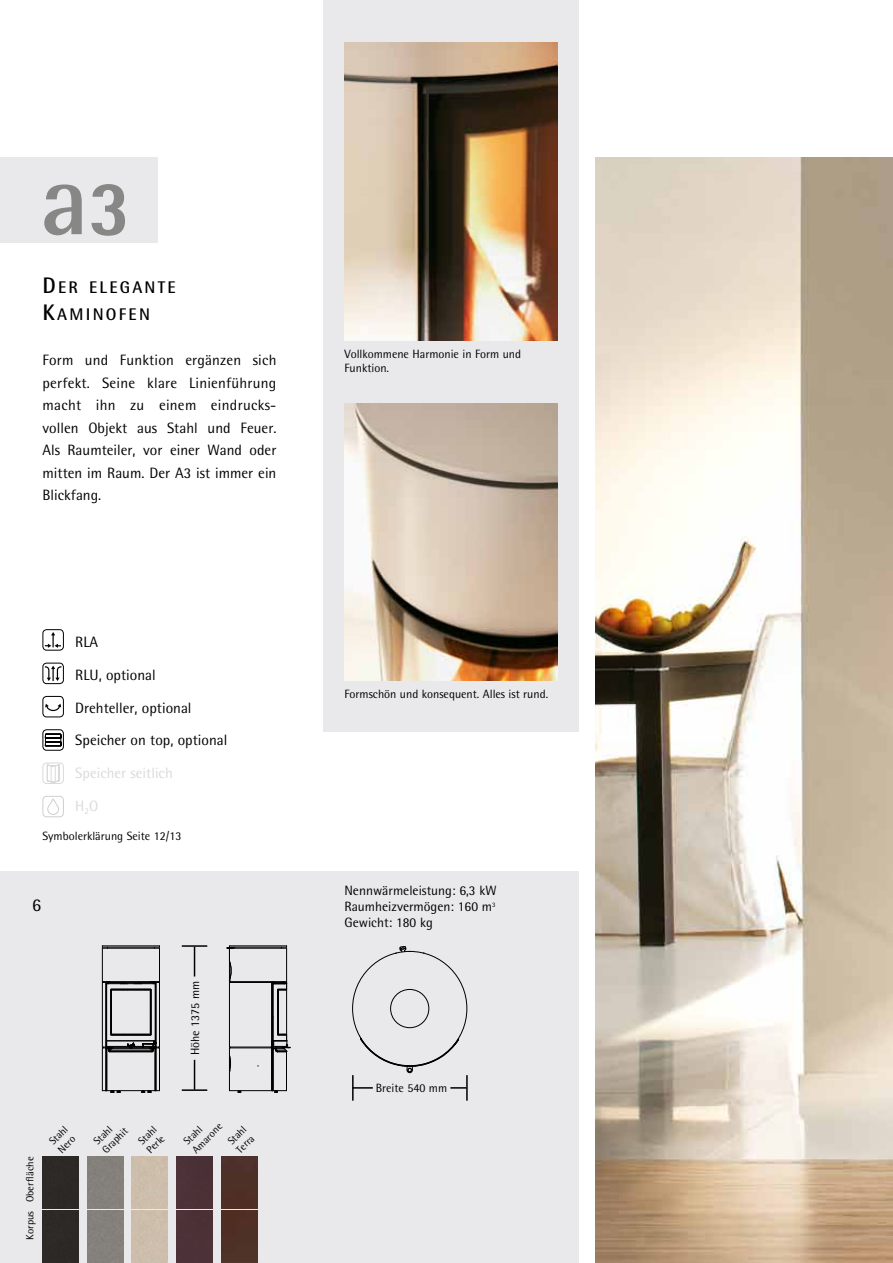
<style>
.page{position:relative;width:893px;height:1263px;background:#fff}
.page>*{position:absolute;margin:0;border:0;box-sizing:border-box;transform-origin:0 0}
.t1{font:700 102px "Rotis Semi Sans";color:#878786}
.t2{font:18px "Rotis Semi Sans";color:#000}
.t3{font:700 16.8px/27px "Rotis Semi Sans";letter-spacing:.135em;color:#000}
.t4{font:15px/22.5px "Rotis Semi Sans";color:#000;text-align:justify}
.t5{font:15px/32.7px "Rotis Semi Sans";color:#dadada}
.t6{font:13.5px/16.2px "Rotis Semi Sans";color:#000;text-align:justify}
.t7{font:12px/14.4px "Rotis Semi Sans";color:#000}
.t8{font:10.5px/12px "Rotis Semi Sans";color:#000}
.s1{font-size:76.5px}
.s2{font-size:22.5px}
</style>
<div class="page">
<img style="left:595px;top:157px;width:298px;height:1106px">
<div style="left:0;top:872px;width:578px;height:391px;background:#e9e9ec"></div>
<div style="left:323px;top:0;width:255px;height:731px;background:#e9e9ec"></div>
<div style="left:0;top:157px;width:157px;height:85px;background:#e9e9ec"></div>
<img style="left:344px;top:43px;width:213px;height:297px">
<img style="left:344px;top:404px;width:213px;height:276px">
<hr style="left:229px;top:1048px;width:43px;height:1px;background:#000">
<hr style="left:229px;top:1090px;width:43px;height:1px;background:#000">
<hr style="left:229px;top:1055px;width:1px;height:36px;background:#000">
<svg style="left:229px;top:1048px;width:2px;height:24px"></svg>
<hr style="left:229px;top:1047px;width:43px;height:1px;background:#000">
<hr style="left:229px;top:982px;width:43px;height:1px;background:#000">
<hr style="left:229px;top:982px;width:1px;height:65px;background:#000">
<hr style="left:229px;top:948px;width:58px;height:1px;background:#000">
<hr style="left:229px;top:981px;width:58px;height:1px;background:#000">
<hr style="left:286px;top:948px;width:1px;height:33px;background:#000">
<hr style="left:229px;top:945px;width:58px;height:1px;background:#000">
<hr style="left:229px;top:947px;width:58px;height:1px;background:#000">
<svg style="left:227px;top:946px;width:8px;height:36px"></svg>
<hr style="left:273px;top:1048px;width:1px;height:42px;background:#000">
<hr style="left:286px;top:1052px;width:1px;height:39px;background:#000">
<hr style="left:272px;top:1049px;width:1px;height:30px;background:#000">
<svg style="left:271px;top:1078px;width:15px;height:15px"></svg>
<svg style="left:271px;top:981px;width:20px;height:71px"></svg>
<hr style="left:156px;top:1048px;width:1px;height:42px;background:#000">
<hr style="left:102px;top:1048px;width:1px;height:43px;background:#000">
<hr style="left:159px;top:1048px;width:1px;height:43px;background:#000">
<hr style="left:159px;top:982px;width:1px;height:65px;background:#000">
<hr style="left:102px;top:948px;width:57px;height:1px;background:#000">
<hr style="left:159px;top:948px;width:1px;height:33px;background:#000">
<hr style="left:102px;top:948px;width:1px;height:33px;background:#000">
<hr style="left:102px;top:945px;width:57px;height:1px;background:#000">
<hr style="left:102px;top:947px;width:57px;height:1px;background:#000">
<svg style="left:154px;top:946px;width:6px;height:2px"></svg>
<hr style="left:107px;top:1090px;width:48px;height:1px;background:#000">
<hr style="left:107px;top:1049px;width:1px;height:42px;background:#000">
<hr style="left:106px;top:1049px;width:1px;height:41px;background:#000">
<svg style="left:102px;top:1090px;width:19px;height:3px"></svg>
<hr style="left:155px;top:1049px;width:1px;height:41px;background:#000">
<svg style="left:141px;top:1090px;width:18px;height:3px"></svg>
<svg style="left:102px;top:981px;width:57px;height:71px"></svg>
<hr style="left:111px;top:990px;width:1px;height:44px;background:#000">
<hr style="left:111px;top:1034px;width:39px;height:1px;background:#000">
<hr style="left:150px;top:990px;width:1px;height:44px;background:#000">
<hr style="left:111px;top:990px;width:39px;height:1px;background:#000">
<hr style="left:182px;top:945px;width:25px;height:2px;background:#000">
<hr style="left:182px;top:1089px;width:25px;height:2px;background:#000">
<svg style="left:194px;top:947px;width:1px;height:29px"></svg>
<svg style="left:194px;top:1060px;width:1px;height:29px"></svg>
<svg style="left:395px;top:946px;width:16px;height:8px"></svg>
<div style="left:390px;top:989px;width:39px;height:39px;border:1px solid #000;border-radius:50%"></div>
<svg style="left:359px;top:1036px;width:101px;height:38px"></svg>
<hr style="left:466px;top:1075px;width:2px;height:26px;background:#000">
<hr style="left:352px;top:1075px;width:2px;height:26px;background:#000">
<svg style="left:450px;top:1087px;width:17px;height:2px"></svg>
<hr style="left:352px;top:1087px;width:21px;height:2px;background:#000">
<svg style="left:91px;top:184px;width:34px;height:52px"></svg>
<div style="left:43px;top:1157px;width:36px;height:52px;background:#2d2926"></div>
<div style="left:176px;top:1157px;width:37px;height:52px;background:#4c3137"></div>
<div style="left:221px;top:1157px;width:36px;height:52px;background:#4d3026"></div>
<div style="left:43px;top:1211px;width:36px;height:52px;background:#2d2926"></div>
<div style="left:176px;top:1211px;width:37px;height:52px;background:#4c3237"></div>
<div style="left:221px;top:1211px;width:36px;height:52px;background:#4f3026"></div>
<div style="left:43px;top:696px;width:21px;height:21px;border:1px solid #000;border-radius:4px"></div>
<svg style="left:45px;top:704px;width:16px;height:8px"></svg>
<div style="left:43px;top:663px;width:21px;height:21px;border:1px solid #000;border-radius:4px"></div>
<svg style="left:44px;top:666px;width:19px;height:15px"></svg>
<div style="left:43px;top:796px;width:21px;height:21px;border:1px solid #000;border-radius:4px"></div>
<svg style="left:47px;top:798px;width:12px;height:17px"></svg>
<div style="left:43px;top:729px;width:21px;height:22px;border:1px solid #000;border-radius:4px"></div>
<svg style="left:45px;top:733px;width:17px;height:13px"></svg>
<div style="left:43px;top:629px;width:21px;height:21px;border:1px solid #000;border-radius:4px"></div>
<svg style="left:45px;top:632px;width:16px;height:16px"></svg>
<div style="left:43px;top:763px;width:21px;height:21px;border:1px solid #dadada;border-radius:4px"></div>
<svg style="left:47px;top:764px;width:13px;height:19px"></svg>
<h1 class="t1" style="left:40px;top:137px;width:92px">a<span class="s1">3</span></h1>
<p class="t3" style="left:43px;top:274px;width:135px"><span class="s2">D</span>ER ELEGANTE<br><span class="s2">K</span>AMINOFEN</p>
<p class="t4" style="left:43px;top:349px;width:235px">Form und Funktion ergänzen sich perfekt. Seine klare Linienführung macht ihn zu einem eindrucks&shy;vollen Objekt aus Stahl und Feuer.<br>Als Raumteiler, vor einer Wand oder mitten im Raum. Der A3 ist immer ein Blickfang.</p>
<p class="t4" style="left:75px;top:626px;width:154px;line-height:32.7px;text-align:left">RLA<br>RLU, optional<br>Drehteller, optional<br>Speicher on top, optional</p>
<p class="t5" style="left:75px;top:756px;width:99px">Speicher seitlich<br>H<sub>2</sub>O</p>
<p class="t7" style="left:43px;top:828px;width:140px">Symbolerklärung Seite 12/13</p>
<p class="t2" style="left:32px;top:894px;width:11px">6</p>
<p class="t7" style="left:188px;top:1055px;width:76px;rotate:-90deg">Höhe 1375 mm</p>
<p class="t8" style="left:24px;top:1202px;width:47px;rotate:-90deg">Oberfläche</p>
<p class="t8" style="left:24px;top:1240px;width:30px;rotate:-90deg">Korpus</p>
<p class="t8" style="left:47px;top:1138px;width:23px;rotate:-45deg">Stahl<br>Nero</p>
<p class="t8" style="left:91px;top:1138px;width:33px;rotate:-45deg">Stahl<br>Graphit</p>
<p class="t8" style="left:136px;top:1138px;width:23px;rotate:-45deg">Stahl<br>Perle</p>
<p class="t8" style="left:181px;top:1138px;width:39px;rotate:-45deg">Stahl<br>Amarone</p>
<p class="t8" style="left:225px;top:1138px;width:23px;rotate:-45deg">Stahl<br>Terra</p>
<p class="t7" style="left:344px;top:346px;width:178px">Vollkommene Harmonie in Form und<br>Funktion.</p>
<p class="t7" style="left:344px;top:687px;width:205px">Formschön und konsequent. Alles ist rund.</p>
<p class="t6" style="left:344px;top:882px;width:154px">Nennwärmeleistung: 6,3 kW Raumheizvermögen: 160 m<sup>3<br></sup>Gewicht: 180 kg</p>
<p class="t7" style="left:376px;top:1081px;width:73px">Breite 540 mm</p>
</div>
